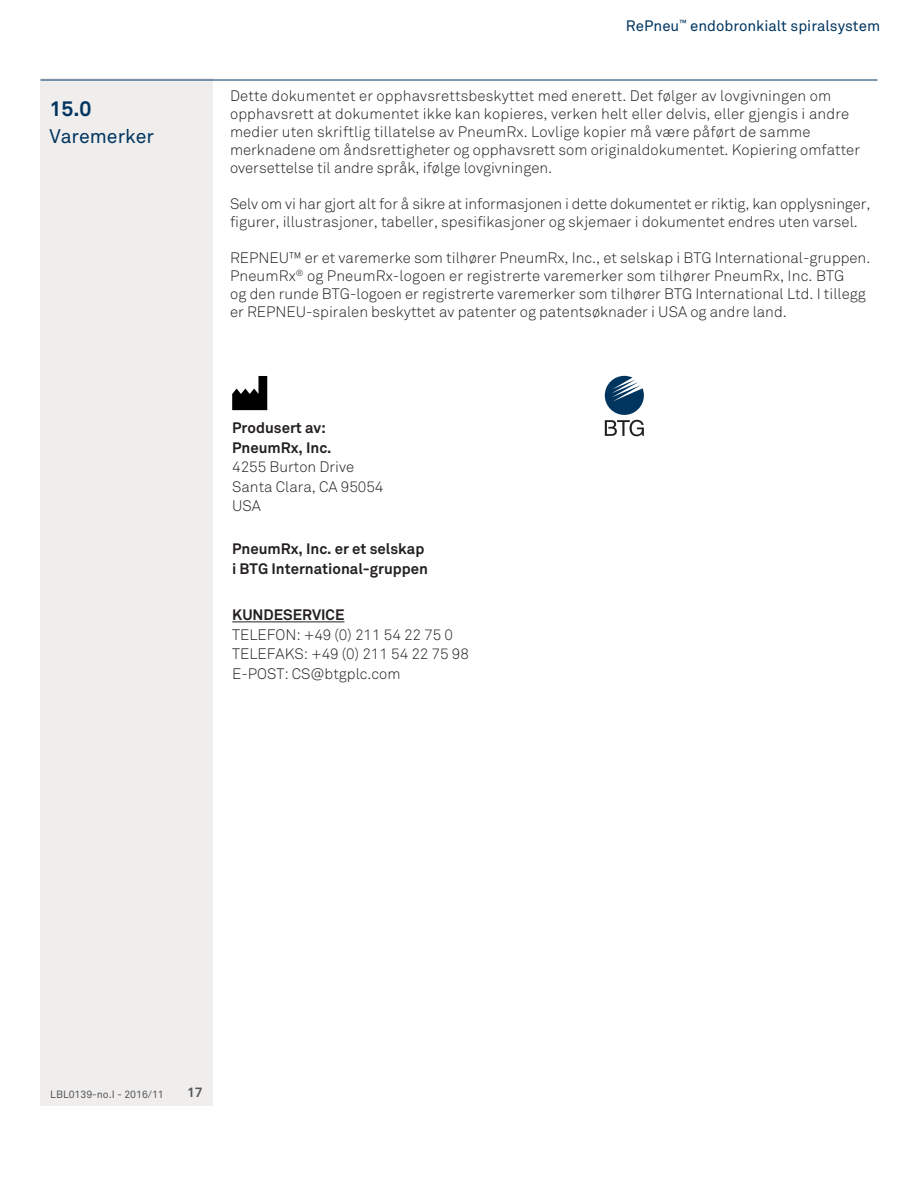
<style>
.page{position:relative;width:918px;height:1188px;background:#fff}
.page>*{position:absolute;margin:0;border:0;box-sizing:border-box;transform-origin:0 0}
.t1{font:700 21px "Akkurat";color:#003560}
.t2{font:19.5px "Akkurat";color:#003560}
.t3{font:300 15px/18px "Akkurat";color:#231f20}
.t4{font:700 15px/19.5px "Akkurat";color:#231f20}
.t5{font:15px "Akkurat";color:#003560}
.t6{font:700 13.5px "Akkurat";color:#57585a}
.t7{font:10.5px "Akkurat";color:#57585a}
</style>
<div class="page">
<div style="left:40px;top:79px;width:173px;height:1027px;background:#f0eeed"></div>
<hr style="left:40px;top:80px;width:838px;height:1px;background:#003560">
<svg style="left:605px;top:376px;width:39px;height:60px"></svg>
<hr style="left:232px;top:622px;width:113px;height:1px;background:#231f20">
<svg style="left:232px;top:376px;width:35px;height:34px"></svg>
<p class="t1" style="left:49px;top:95px;width:44px">15.0</p>
<p class="t2" style="left:49px;top:125px;width:106px">Varemerker</p>
<p class="t5" style="left:626px;top:17px;width:256px">RePneu<sup>™</sup> endobronkialt spiralsystem</p>
<p class="t3" style="left:230px;top:87px;width:632px">Dette dokumentet er opphavsrettsbeskyttet med enerett. Det følger av lovgivningen om opphavsrett at dokumentet ikke kan kopieres, verken helt eller delvis, eller gjengis i andre medier uten skriftlig tillatelse av PneumRx. Lovlige kopier må være påført de samme merknadene om åndsrettigheter og opphavsrett som originaldokumentet. Kopiering omfatter oversettelse til andre språk, ifølge lovgivningen.</p>
<p class="t3" style="left:230px;top:195px;width:642px">Selv om vi har gjort alt for å sikre at informasjonen i dette dokumentet er riktig, kan opplysninger, figurer, illustrasjoner, tabeller, spesifikasjoner og skjemaer i dokumentet endres uten varsel.</p>
<p class="t3" style="left:230px;top:249px;width:642px">REPNEU™ er et varemerke som tilhører PneumRx, Inc., et selskap i BTG International-gruppen.<br>PneumRx<sup>®</sup> og PneumRx-logoen er registrerte varemerker som tilhører PneumRx, Inc. BTG<br>og den runde BTG-logoen er registrerte varemerker som tilhører BTG International Ltd. I tillegg er REPNEU-spiralen beskyttet av patenter og patentsøknader i USA og andre land.</p>
<p class="t4" style="left:232px;top:418px;width:95px">Produsert av:</p>
<p class="t4" style="left:232px;top:438px;width:101px">PneumRx, Inc.</p>
<p class="t3" style="left:232px;top:458px;width:124px">4255 Burton Drive</p>
<p class="t3" style="left:232px;top:478px;width:153px">Santa Clara, CA 95054</p>
<p class="t3" style="left:232px;top:497px;width:30px">USA</p>
<p class="t4" style="left:232px;top:539px;width:197px">PneumRx, Inc. er et selskap i BTG International-gruppen</p>
<p class="t4" style="left:232px;top:605px;width:114px">KUNDESERVICE</p>
<p class="t3" style="left:232px;top:626px;width:222px">TELEFON: +49 (0) 211 54 22 75 0</p>
<p class="t3" style="left:232px;top:645px;width:238px">TELEFAKS: +49 (0) 211 54 22 75 98</p>
<p class="t3" style="left:232px;top:665px;width:170px">E-POST: CS@btgplc.com</p>
<p class="t7" style="left:50px;top:1088px;width:115px">LBL0139-no.I - 2016/11</p>
<p class="t6" style="left:187px;top:1084px;width:17px">17</p>
</div>
